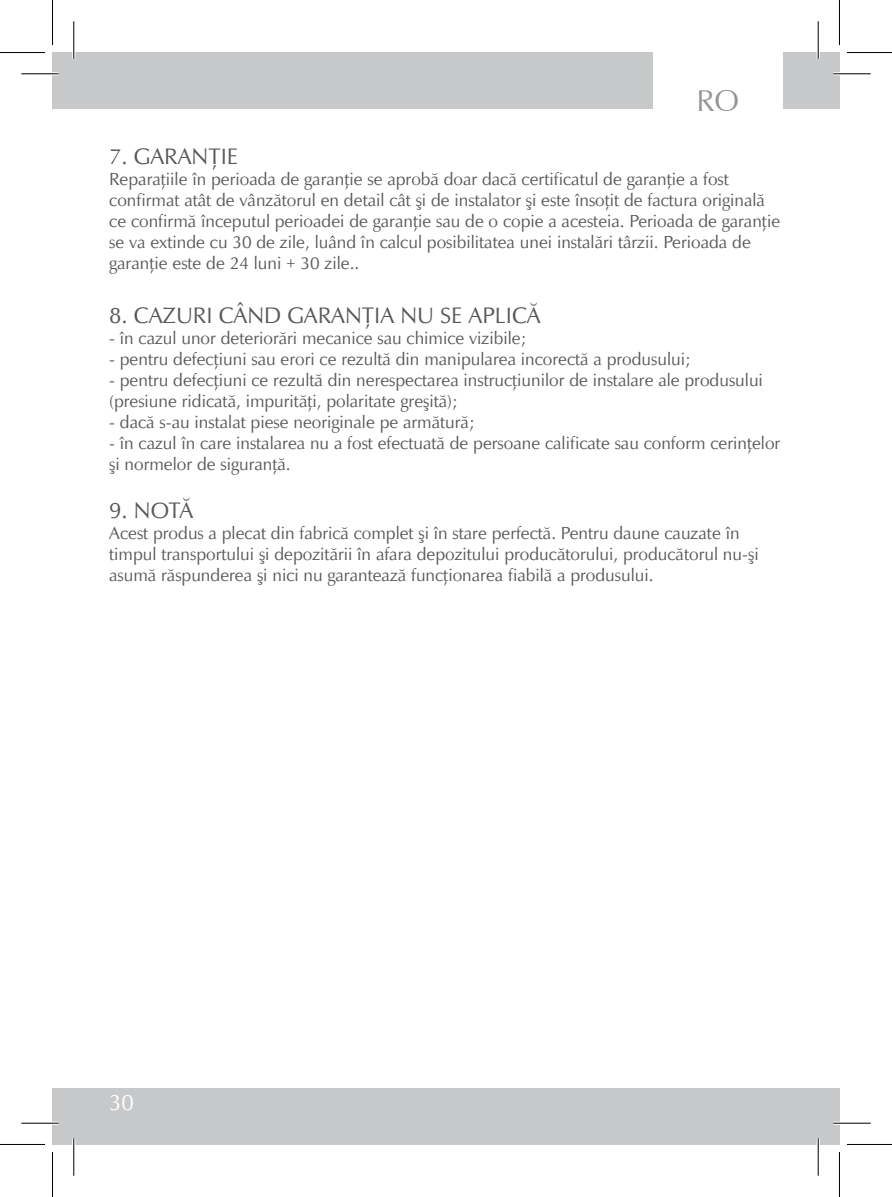
<style>
.page{position:relative;width:892px;height:1197px;background:#fff}
.page>*{position:absolute;margin:0;border:0;box-sizing:border-box;transform-origin:0 0}
.t1{font:30px "Zapf Humanist 601 BT";color:#939598}
.t2{font:22.5px "Zapf Humanist 601 TL";color:#57585a}
.t3{font:22.5px "Zapf Humanist 601 TL";color:#fff}
.t4{font:17.5px/21px "Zapf Humanist 601 TL";color:#57585a}
</style>
<div class="page">
<div style="left:52px;top:1087px;width:787px;height:57px;background:#c7c8ca"></div>
<div style="left:52px;top:52px;width:787px;height:57px;background:#c7c8ca"></div>
<div style="left:653px;top:52px;width:129px;height:60px;background:#fff"></div>
<hr style="left:21px;top:72px;width:38px;height:3px;background:#fff">
<hr style="left:833px;top:72px;width:37px;height:3px;background:#fff">
<hr style="left:21px;top:1121px;width:38px;height:3px;background:#fff">
<hr style="left:833px;top:1121px;width:37px;height:3px;background:#fff">
<hr style="left:72px;top:21px;width:3px;height:38px;background:#fff">
<hr style="left:72px;top:1138px;width:3px;height:37px;background:#fff">
<hr style="left:816px;top:21px;width:3px;height:38px;background:#fff">
<hr style="left:816px;top:1138px;width:3px;height:37px;background:#fff">
<hr style="left:21px;top:73px;width:38px;height:1px;background:#000">
<hr style="left:833px;top:73px;width:37px;height:1px;background:#000">
<hr style="left:21px;top:1122px;width:38px;height:1px;background:#000">
<hr style="left:833px;top:1122px;width:37px;height:1px;background:#000">
<hr style="left:73px;top:21px;width:1px;height:38px;background:#000">
<hr style="left:73px;top:1138px;width:1px;height:37px;background:#000">
<hr style="left:817px;top:21px;width:1px;height:38px;background:#000">
<hr style="left:817px;top:1138px;width:1px;height:37px;background:#000">
<hr style="left:0;top:52px;width:45px;height:1px;background:#000">
<hr style="left:847px;top:52px;width:45px;height:1px;background:#000">
<hr style="left:0;top:1143px;width:45px;height:1px;background:#000">
<hr style="left:847px;top:1143px;width:45px;height:1px;background:#000">
<hr style="left:52px;top:0;width:1px;height:45px;background:#000">
<hr style="left:52px;top:1151px;width:1px;height:45px;background:#000">
<hr style="left:839px;top:0;width:1px;height:45px;background:#000">
<hr style="left:839px;top:1151px;width:1px;height:45px;background:#000">
<h1 class="t1" style="left:696px;top:82px;width:44px">RO</h1>
<p class="t2" style="left:109px;top:142px;width:130px">7. GARANŢIE</p>
<p class="t4" style="left:109px;top:168px;width:672px">Reparaţiile în perioada de garanţie se aprobă doar dacă certificatul de garanţie a fost confirmat atât de vânzătorul en detail cât şi de instalator şi este însoţit de factura originală ce confirmă începutul perioadei de garanţie sau de o copie a acesteia. Perioada de garanţie se va extinde cu 30 de zile, luând în calcul posibilitatea unei instalări târzii. Perioada de garanţie este de 24 luni + 30 zile..</p>
<p class="t2" style="left:109px;top:301px;width:433px">8. CAZURI CÂND GARANŢIA NU SE APLICĂ</p>
<p class="t4" style="left:109px;top:327px;width:418px">- în cazul unor deteriorări mecanice sau chimice vizibile;</p>
<p class="t4" style="left:109px;top:348px;width:583px">- pentru defecţiuni sau erori ce rezultă din manipularea incorectă a produsului;</p>
<p class="t4" style="left:109px;top:369px;width:655px">- pentru defecţiuni ce rezultă din nerespectarea instrucţiunilor de instalare ale produsului (presiune ridicată, impurităţi, polaritate greşită);</p>
<p class="t4" style="left:109px;top:411px;width:367px">- dacă s-au instalat piese neoriginale pe armătură;</p>
<p class="t4" style="left:109px;top:432px;width:672px">- în cazul în care instalarea nu a fost efectuată de persoane calificate sau conform cerinţelor şi normelor de siguranţă.</p>
<p class="t2" style="left:109px;top:496px;width:86px">9. NOTĂ</p>
<p class="t4" style="left:109px;top:522px;width:651px">Acest produs a plecat din fabrică complet şi în stare perfectă. Pentru daune cauzate în timpul transportului şi depozitării în afara depozitului producătorului, producătorul nu-şi asumă răspunderea şi nici nu garantează funcţionarea fiabilă a produsului.</p>
<p class="t3" style="left:109px;top:1088px;width:26px">30</p>
</div>
